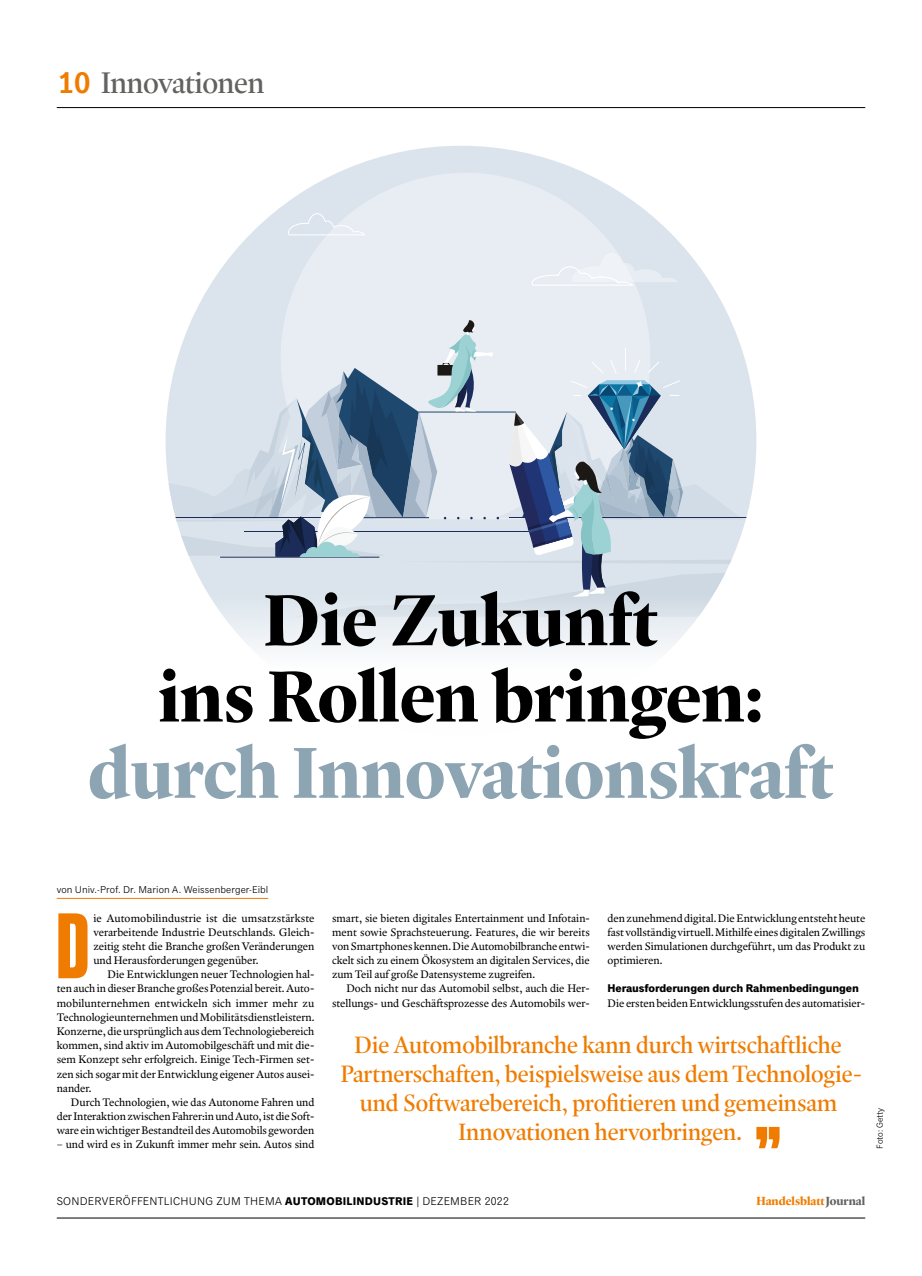
<style>
.page{position:relative;width:922px;height:1276px;background:#fff}
.page>*{position:absolute;margin:0;border:0;box-sizing:border-box;transform-origin:0 0}
.t1{font:700 87.25px "Druk";color:#ef7c00}
.t2{font:700 72.5px/76.2px "Guyot Headline";color:#000;text-align:center}
.t3{font:700 72.5px "Guyot Headline";color:#8da4b3}
.t4{font:30px "Guyot Headline";letter-spacing:-.01em;color:#626261}
.t5{font:23.75px/28.8px "Guyot Headline";color:#ef7c00;text-align:center}
.t6{font:700 11.88px "Guyot Headline";color:#ef7c00}
.t7{font:11.25px "Classic Grotesque Pro";letter-spacing:.02em;color:#000}
.t8{font:700 11.25px "Classic Grotesque Pro";letter-spacing:-.01em;color:#000}
.t9{font:11px/14.1px "Guyot Text";letter-spacing:-.005em;color:#000;text-align:justify}
.t10{font:10px "Classic Grotesque Pro";letter-spacing:.005em;color:#000}
.t11{font:8.75px "Classic Grotesque Pro";letter-spacing:-.01em;color:#000}
.s1{font-family:"Classic Grotesque Pro";font-weight:600;color:#ef7c00}
.s2{font-weight:700}
.s3{color:#626261}
</style>
<div class="page">
<hr style="left:57px;top:1217px;width:808px;height:1px;background:#000">
<svg style="left:165px;top:146px;width:591px;height:590px"></svg>
<svg style="left:276px;top:173px;width:380px;height:146px;background:#e5ebf1"></svg>
<svg style="left:531px;top:252px;width:146px;height:34px"></svg>
<svg style="left:287px;top:213px;width:78px;height:23px;background:#e2e9ef"></svg>
<svg style="left:165px;top:319px;width:591px;height:298px;background:#c6d2dd"></svg>
<hr style="left:57px;top:898px;width:211px;height:1px;background:#ef7c00">
<svg style="left:756px;top:1127px;width:23px;height:21px"></svg>
<hr style="left:57px;top:107px;width:808px;height:1px;background:#000">
<h3 class="t4" style="left:57px;top:64px;width:209px"><span class="s1">10</span> Innovationen</h3>
<h2 class="t2" style="left:159px;top:581px;width:606px">Die Zukunft<br>ins Rollen bringen:</h2>
<h2 class="t3" style="left:88px;top:727px;width:747px">durch Innovationskraft</h2>
<p class="t10" style="left:57px;top:883px;width:213px">von Univ.-Prof. Dr. Marion A. Weissenberger-Eibl</p>
<h1 class="t1" style="left:57px;top:886px;width:34px">D</h1>
<p class="t9" style="left:93px;top:910px;width:223px">ie Automobilindustrie ist die umsatzstärkste verarbeitende Industrie Deutschlands. Gleich&shy;zeitig steht die Branche großen Veränderungen und Herausforderungen gegenüber.</p>
<p class="t9" style="left:57px;top:967px;width:259px;text-indent:51px">Die Entwicklungen neuer Technologien hal&shy;ten auch in dieser Branche großes Potenzial bereit. Auto&shy;mobilunternehmen entwickeln sich immer mehr zu Technologieunternehmen und Mobilitätsdienstleistern.<br>Konzerne, die ursprünglich aus dem Technologiebereich kommen, sind aktiv im Automobilgeschäft und mit die&shy;sem Konzept sehr erfolgreich. Einige Tech-Firmen set&shy;zen sich sogar mit der Entwicklung eigener Autos ausei&shy;nander.</p>
<p class="t9" style="left:57px;top:1094px;width:259px;text-indent:14px">Durch Technologien, wie das Autonome Fahren und der Interaktion zwischen Fahrer:in und Auto, ist die Soft&shy;ware ein wichtiger Bestandteil des Automobils geworden</p>
<p class="t9" style="left:57px;top:1137px;width:259px">– und wird es in Zukunft immer mehr sein. Autos sind</p>
<p class="t9" style="left:332px;top:910px;width:259px">smart, sie bieten digitales Entertainment und Infotain&shy;ment sowie Sprachsteuerung. Features, die wir bereits von Smartphones kennen. Die Automobilbranche entwi&shy;ckelt sich zu einem Ökosystem an digitalen Services, die zum Teil auf große Datensysteme zugreifen.</p>
<p class="t9" style="left:332px;top:981px;width:259px;text-align:right">Doch nicht nur das Automobil selbst, auch die Her&shy;stellungs- und Geschäftsprozesse des Automobils wer-</p>
<p class="t9" style="left:607px;top:910px;width:259px">den zunehmend digital. Die Entwicklung entsteht heute fast vollständig virtuell. Mithilfe eines digitalen Zwillings werden Simulationen durchgeführt, um das Produkt zu optimieren.</p>
<p class="t8" style="left:607px;top:981px;width:253px">Herausforderungen durch Rahmenbedingungen</p>
<p class="t9" style="left:607px;top:995px;width:259px">Die ersten beiden Entwicklungsstufen des automatisier-</p>
<h3 class="t5" style="left:341px;top:1030px;width:520px">Die Automobilbranche kann durch wirtschaftliche Partnerschaften, beispielsweise aus dem Technologie&shy;und Softwarebereich, profitieren und gemeinsam Innovationen hervorbringen.</h3>
<p class="t11" style="left:874px;top:1148px;width:42px;rotate:-90deg">Foto: Getty</p>
<p class="t7" style="left:57px;top:1194px;width:453px">SONDERVERÖFFENTLICHUNG ZUM THEMA <span class="s2">AUTOMOBILINDUSTRIE</span> | DEZEMBER 2022</p>
<p class="t6" style="left:756px;top:1193px;width:110px">Handelsblatt<span class="s3">Journal</span></p>
</div>
